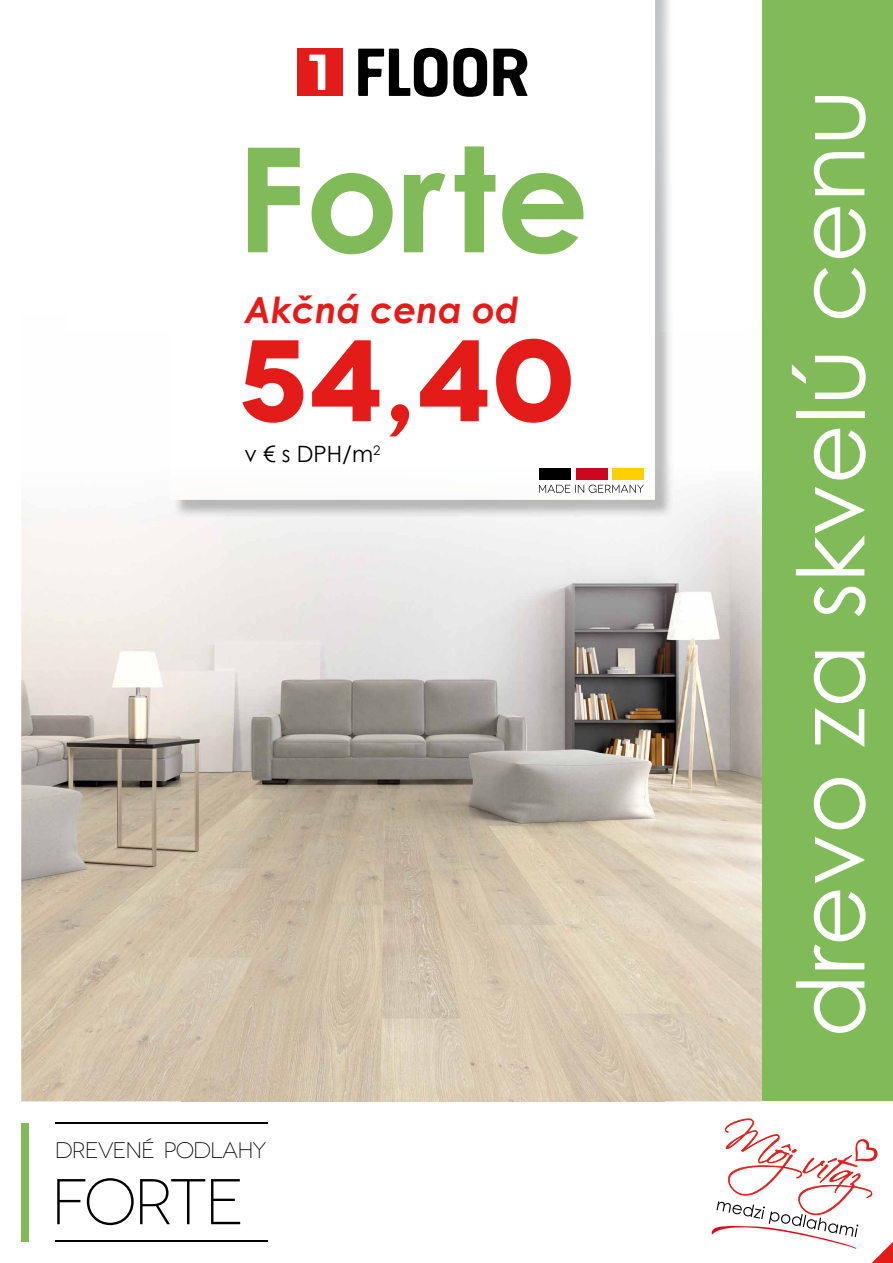
<style>
.page{position:relative;width:893px;height:1263px;background:#fff}
.page>*{position:absolute;margin:0;border:0;box-sizing:border-box;transform-origin:0 0}
.t1{font:700 145.5px "Century Gothic";color:#80ba59}
.t2{font:700 115.5px "Novecentowide";color:#e31c19}
.t3{font:93px "Century Gothic";color:#fff}
.t4{font:300 64.5px "Novecentowide";letter-spacing:-.055em;color:#000}
.t5{font:italic 700 36px "Century Gothic";color:#e31c19}
.t6{font:300 22.5px "Novecentowide";letter-spacing:-.045em;color:#000}
.t7{font:22.5px "Century Gothic";color:#000}
</style>
<div class="page">
<img style="left:664px;top:489px;width:98px;height:612px">
<img style="left:21px;top:508px;width:160px;height:593px">
<img style="left:181px;top:518px;width:483px;height:583px">
<img style="left:173px;top:331px;width:501px;height:187px">
<img style="left:173px;top:331px;width:482px;height:169px">
<div style="left:762px;top:0;width:131px;height:1263px;background:#80ba59"></div>
<div style="left:21px;top:1123px;width:8px;height:118px;background:#80ba59"></div>
<hr style="left:55px;top:1122px;width:213px;height:1px;background:#000">
<hr style="left:55px;top:1240px;width:213px;height:2px;background:#000">
<img style="left:297px;top:0;width:373px;height:331px">
<svg style="left:358px;top:48px;width:129px;height:49px"></svg>
<svg style="left:493px;top:49px;width:35px;height:47px"></svg>
<div style="left:297px;top:49px;width:46px;height:47px;background:#e31c19"></div>
<svg style="left:309px;top:55px;width:16px;height:35px"></svg>
<div style="left:762px;top:1101px;width:131px;height:162px;background:#fff"></div>
<div style="left:539px;top:468px;width:32px;height:12px;background:#000"></div>
<div style="left:576px;top:468px;width:31px;height:12px;background:#cd071e"></div>
<div style="left:612px;top:468px;width:32px;height:12px;background:#ffd000"></div>
<svg style="left:539px;top:485px;width:105px;height:8px"></svg>
<svg style="left:712px;top:1118px;width:181px;height:145px"></svg>
<h1 class="t1" style="left:236px;top:89px;width:355px">Forte</h1>
<p class="t5" style="left:244px;top:283px;width:276px">Akčná cena od</p>
<p class="t2" style="left:236px;top:308px;width:340px">54,40</p>
<p class="t7" style="left:244px;top:439px;width:137px">v € s DPH/m<sup>2</sup></p>
<p class="t6" style="left:55px;top:1137px;width:213px">DREVENÉ PODLAHY</p>
<p class="t4" style="left:51px;top:1165px;width:195px">FORTE</p>
<p class="t3" style="left:766px;top:1038px;width:950px;rotate:-90deg">drevo za skvelú cenu</p>
</div>
